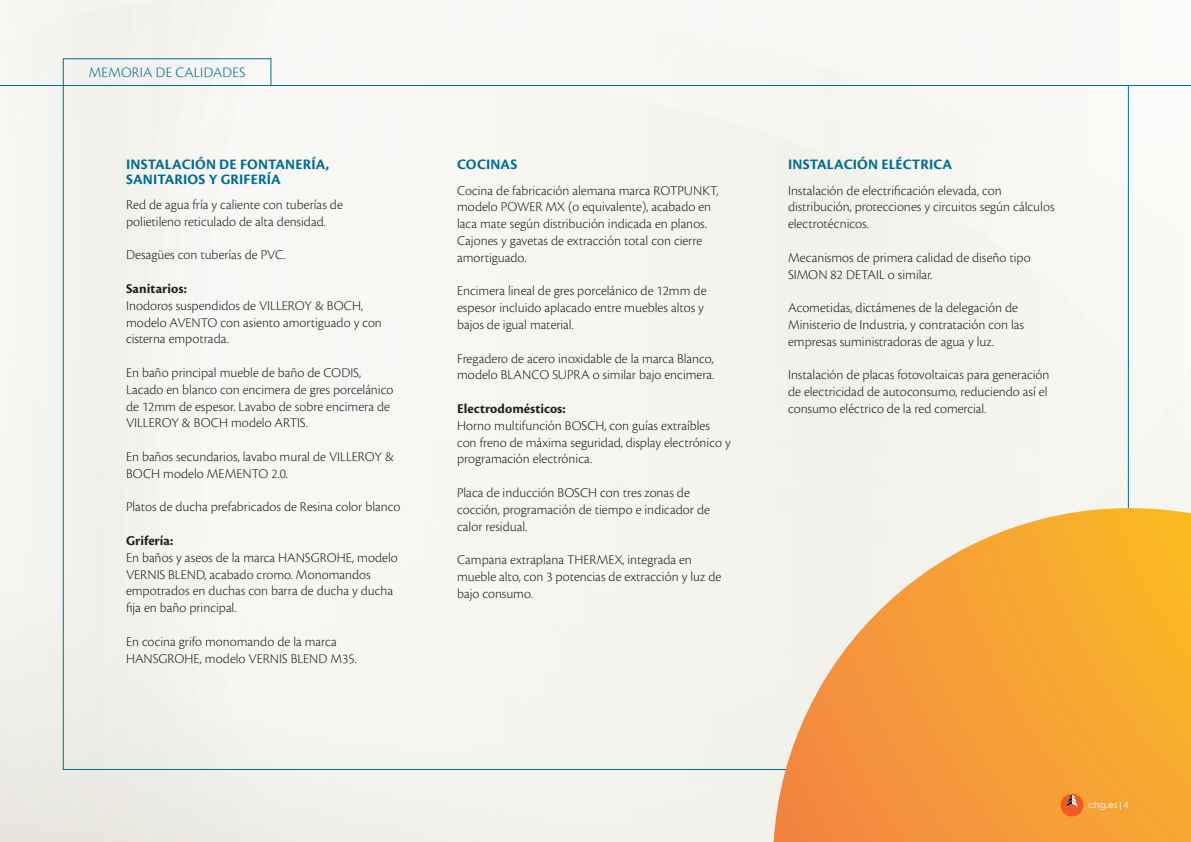
<style>
.page{position:relative;width:1191px;height:842px;background:#f6f5f1}
.page>*{position:absolute;margin:0;border:0;box-sizing:border-box;transform-origin:0 0}
.t1{font:700 15px/14.4px "Cronos Pro";letter-spacing:.01em;color:#006d93}
.t2{font:300 15px "Cronos Pro";letter-spacing:.015em;color:#006d93}
.t3{font:300 14px/16.8px "Cronos Pro";color:#231f20}
.t4{font:700 14px "Cronos Pro";letter-spacing:.005em;color:#231f20}
.t5{font:9px "Century Gothic";color:#fff}
</style>
<div class="page">
<hr style="left:0;top:85px;width:1191px;height:1px;background:#006d93">
<svg style="left:773px;top:508px;width:418px;height:334px"></svg>
<div style="left:63px;top:58px;width:208px;height:28px;border:1px solid #006d93"></div>
<div style="left:1060px;top:794px;width:23px;height:22px;background:#f15921;border-radius:50%"></div>
<svg style="left:1063px;top:795px;width:17px;height:18px"></svg>
<p class="t2" style="left:89px;top:64px;width:158px">MEMORIA DE CALIDADES</p>
<p class="t1" style="left:126px;top:158px;width:205px">INSTALACIÓN DE FONTANERÍA,<br>SANITARIOS Y GRIFERÍA</p>
<p class="t3" style="left:126px;top:196px;width:218px">Red de agua fría y caliente con tuberías de polietileno reticulado de alta densidad.</p>
<p class="t3" style="left:126px;top:247px;width:161px">Desagües con tuberías de PVC.</p>
<p class="t4" style="left:126px;top:281px;width:62px">Sanitarios:</p>
<p class="t3" style="left:126px;top:297px;width:257px">Inodoros suspendidos de VILLEROY &amp; BOCH, modelo AVENTO con asiento amortiguado y con cisterna empotrada.</p>
<p class="t3" style="left:126px;top:364px;width:269px">En baño principal mueble de baño de CODIS, Lacado en blanco con encimera de gres porcelánico de 12mm de espesor. Lavabo de sobre encimera de VILLEROY &amp; BOCH modelo ARTIS.</p>
<p class="t3" style="left:126px;top:448px;width:269px">En baños secundarios, lavabo mural de VILLEROY &amp;<br>BOCH modelo MEMENTO 2.0.</p>
<p class="t3" style="left:126px;top:499px;width:276px">Platos de ducha prefabricados de Resina color blanco</p>
<p class="t4" style="left:126px;top:533px;width:49px">Grifería:</p>
<p class="t3" style="left:126px;top:549px;width:273px">En baños y aseos de la marca HANSGROHE, modelo VERNIS BLEND, acabado cromo. Monomandos empotrados en duchas con barra de ducha y ducha fija en baño principal.</p>
<p class="t3" style="left:126px;top:633px;width:232px">En cocina grifo monomando de la marca<br>HANSGROHE, modelo VERNIS BLEND M35.</p>
<p class="t1" style="left:457px;top:158px;width:62px">COCINAS</p>
<p class="t3" style="left:457px;top:182px;width:263px">Cocina de fabricación alemana marca ROTPUNKT, modelo POWER MX (o equivalente), acabado en laca mate según distribución indicada en planos.<br>Cajones y gavetas de extracción total con cierre amortiguado.</p>
<p class="t3" style="left:457px;top:282px;width:251px">Encimera lineal de gres porcelánico de 12mm de espesor incluido aplacado entre muebles altos y bajos de igual material.</p>
<p class="t3" style="left:457px;top:350px;width:259px">Fregadero de acero inoxidable de la marca Blanco, modelo BLANCO SUPRA o similar bajo encimera.</p>
<p class="t4" style="left:457px;top:401px;width:110px">Electrodomésticos:</p>
<p class="t3" style="left:457px;top:417px;width:275px">Horno multifunción BOSCH, con guías extraíbles con freno de máxima seguridad, display electrónico y programación electrónica.</p>
<p class="t3" style="left:457px;top:484px;width:254px">Placa de inducción BOSCH con tres zonas de cocción, programación de tiempo e indicador de calor residual.</p>
<p class="t3" style="left:457px;top:551px;width:266px">Campana extraplana THERMEX, integrada en mueble alto, con 3 potencias de extracción y luz de bajo consumo.</p>
<p class="t1" style="left:788px;top:158px;width:166px">INSTALACIÓN ELÉCTRICA</p>
<p class="t3" style="left:788px;top:182px;width:268px">Instalación de electrificación elevada, con distribución, protecciones y circuitos según cálculos electrotécnicos.</p>
<p class="t3" style="left:788px;top:249px;width:244px">Mecanismos de primera calidad de diseño tipo<br>SIMON 82 DETAIL o similar.</p>
<p class="t3" style="left:788px;top:299px;width:237px">Acometidas, dictámenes de la delegación de<br>Ministerio de Industria, y contratación con las empresas suministradoras de agua y luz.</p>
<p class="t3" style="left:788px;top:366px;width:263px">Instalación de placas fotovoltaicas para generación de electricidad de autoconsumo, reduciendo así el consumo eléctrico de la red comercial.</p>
<p class="t5" style="left:1088px;top:799px;width:42px">chg.es|4</p>
</div>
